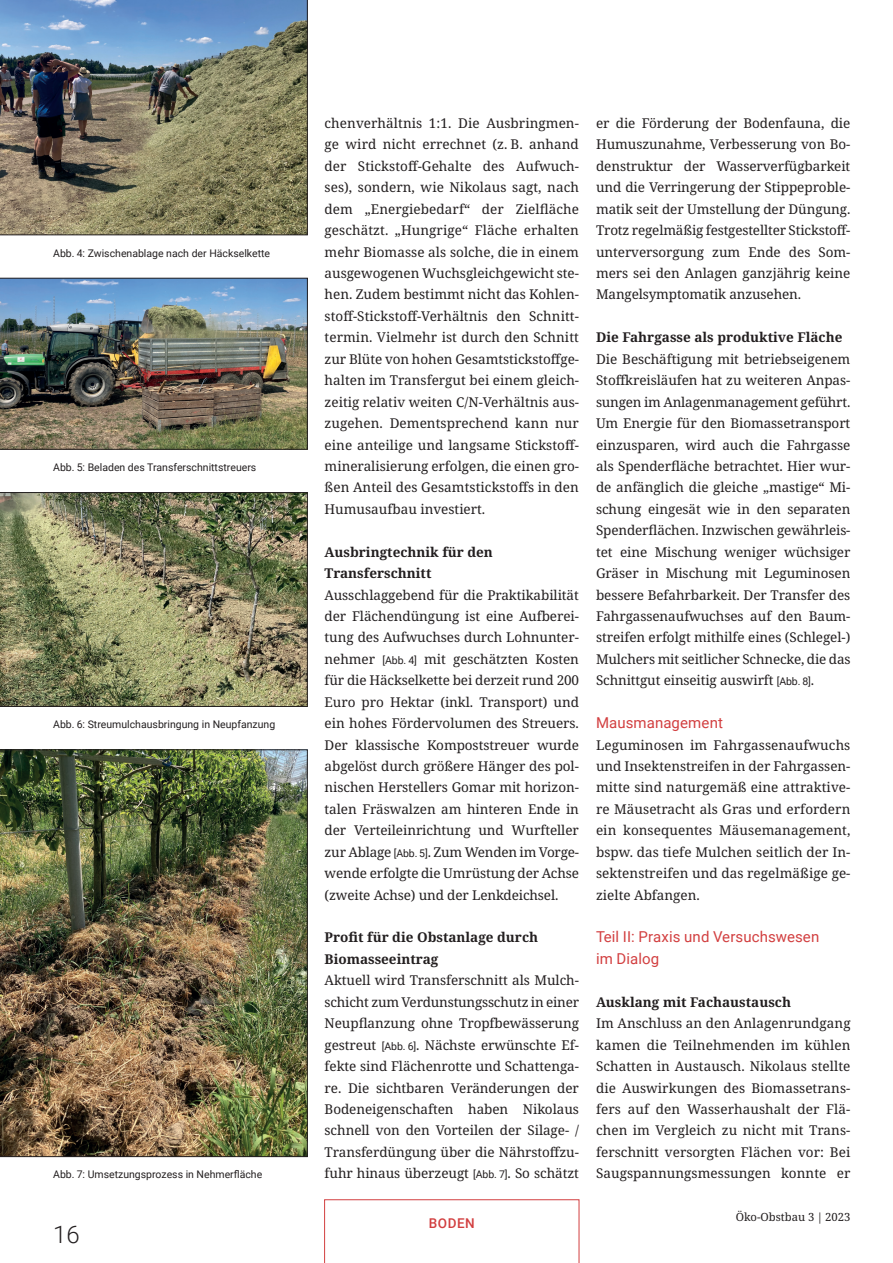
<style>
.page{position:relative;width:893px;height:1263px;background:#fff}
.page>*{position:absolute;margin:0;border:0;box-sizing:border-box;transform-origin:0 0}
.t1{font:300 24px "Roboto";color:#231f20}
.t2{font:15px/21.5px "Roboto";letter-spacing:.005em;color:#d23f40}
.t3{font:13.5px/21.5px "Noto Serif";letter-spacing:-.005em;color:#231f20;text-align:justify}
.t4{font:700 13.5px/21.5px "Noto Serif";color:#231f20}
.t5{font:500 13.5px "Roboto";letter-spacing:.035em;color:#d23f40}
.t6{font:11.25px "Noto Serif";color:#231f20}
.t7{font:10.5px "Roboto";color:#231f20}
.s1{font-family:"Roboto";font-size:10.5px}
</style>
<div class="page">
<svg style="left:324px;top:1199px;width:255px;height:64px"></svg>
<img style="left:0;top:0;width:308px;height:235px">
<img style="left:0;top:492px;width:308px;height:215px">
<img style="left:0;top:749px;width:308px;height:408px">
<img style="left:0;top:278px;width:308px;height:171px">
<p class="t3" style="left:596px;top:113px;width:256px">er die Förderung der Bodenfauna, die Humuszunahme, Verbesserung von Bo&shy;denstruktur der Wasserverfügbarkeit und die Verringerung der Stippeproble&shy;matik seit der Umstellung der Düngung.<br>Trotz regelmäßig festgestellter Stickstoff&shy;unterversorgung zum Ende des Som&shy;mers sei den Anlagen ganzjährig keine Mangelsymptomatik anzusehen.</p>
<p class="t4" style="left:596px;top:327px;width:248px">Die Fahrgasse als produktive Fläche</p>
<p class="t3" style="left:596px;top:349px;width:256px">Die Beschäftigung mit betriebseigenem Stoffkreisläufen hat zu weiteren Anpas&shy;sungen im Anlagenmanagement geführt.<br>Um Energie für den Biomassetransport einzusparen, wird auch die Fahrgasse als Spenderfläche betrachtet. Hier wur&shy;de anfänglich die gleiche „mastige“ Mi&shy;schung eingesät wie in den separaten Spenderflächen. Inzwischen gewährleis&shy;tet eine Mischung weniger wüchsiger Gräser in Mischung mit Leguminosen bessere Befahrbarkeit. Der Transfer des Fahrgassenaufwuchses auf den Baum&shy;streifen erfolgt mithilfe eines (Schlegel-)<br>Mulchers mit seitlicher Schnecke, die das Schnittgut einseitig auswirft <span class="s1">[Abb. 8]</span>.</p>
<p class="t2" style="left:596px;top:711px;width:129px">Mausmanagement</p>
<p class="t3" style="left:596px;top:734px;width:256px">Leguminosen im Fahrgassenaufwuchs und Insektenstreifen in der Fahrgassen&shy;mitte sind naturgemäß eine attraktive&shy;re Mäusetracht als Gras und erfordern ein konsequentes Mäusemanagement, bspw. das tiefe Mulchen seitlich der In&shy;sektenstreifen und das regelmäßige ge&shy;zielte Abfangen.</p>
<p class="t2" style="left:596px;top:926px;width:225px">Teil II: Praxis und Versuchswesen im Dialog</p>
<p class="t4" style="left:596px;top:991px;width:197px">Ausklang mit Fachaustausch</p>
<p class="t3" style="left:596px;top:1013px;width:256px">Im Anschluss an den Anlagenrundgang kamen die Teilnehmenden im kühlen Schatten in Austausch. Nikolaus stellte die Auswirkungen des Biomassetrans&shy;fers auf den Wasserhaushalt der Flä&shy;chen im Vergleich zu nicht mit Trans&shy;ferschnitt versorgten Flächen vor: Bei</p>
<p class="t3" style="left:325px;top:113px;width:256px">chenverhältnis 1:1. Die Ausbringmen&shy;ge wird nicht errechnet (z. B. anhand der Stickstoff-Gehalte des Aufwuch&shy;ses), sondern, wie Nikolaus sagt, nach dem „Energiebedarf“ der Zielfläche geschätzt. „Hungrige“ Fläche erhalten mehr Biomasse als solche, die in einem ausgewogenen Wuchsgleichgewicht ste&shy;hen. Zudem bestimmt nicht das Kohlen&shy;stoff-Stickstoff-Verhältnis den Schnitt&shy;termin. Vielmehr ist durch den Schnitt zur Blüte von hohen Gesamtstickstoffge&shy;halten im Transfergut bei einem gleich&shy;zeitig relativ weiten C/N-Verhältnis aus&shy;zugehen. Dementsprechend kann nur eine anteilige und langsame Stickstoff&shy;mineralisierung erfolgen, die einen gro&shy;ßen Anteil des Gesamtstickstoffs in den Humusaufbau investiert.</p>
<p class="t4" style="left:325px;top:541px;width:170px">Ausbringtechnik für den<br>Transferschnitt</p>
<p class="t3" style="left:325px;top:584px;width:256px">Ausschlaggebend für die Praktikabilität der Flächendüngung ist eine Aufberei&shy;tung des Aufwuchses durch Lohnunter&shy;nehmer <span class="s1">[Abb. 4]</span> mit geschätzten Kosten für die Häckselkette bei derzeit rund 200<br>Euro pro Hektar (inkl. Transport) und ein hohes Fördervolumen des Streuers.<br>Der klassische Kompoststreuer wurde abgelöst durch größere Hänger des pol&shy;nischen Herstellers Gomar mit horizon&shy;talen Fräswalzen am hinteren Ende in der Verteileinrichtung und Wurfteller zur Ablage <span class="s1">[Abb. 5]</span>. Zum Wenden im Vorge&shy;wende erfolgte die Umrüstung der Achse (zweite Achse) und der Lenkdeichsel.</p>
<p class="t4" style="left:325px;top:927px;width:215px">Profit für die Obstanlage durch<br>Biomasseeintrag</p>
<p class="t3" style="left:325px;top:970px;width:256px">Aktuell wird Transferschnitt als Mulch&shy;schicht zum Verdunstungsschutz in einer Neupflanzung ohne Tropfbewässerung gestreut <span class="s1">[Abb. 6]</span>. Nächste erwünschte Ef&shy;fekte sind Flächenrotte und Schattenga&shy;re. Die sichtbaren Veränderungen der Bodeneigenschaften haben Nikolaus schnell von den Vorteilen der Silage- / Transferdüngung über die Nährstoffzu&shy;fuhr hinaus überzeugt <span class="s1">[Abb. 7]</span>. So schätzt</p>
<p class="t7" style="left:53px;top:245px;width:219px">Abb. 4: Zwischenablage nach der Häckselkette</p>
<p class="t7" style="left:53px;top:460px;width:205px">Abb. 5: Beladen des Transferschnittstreuers</p>
<p class="t7" style="left:53px;top:717px;width:224px">Abb. 6: Streumulchausbringung in Neupfanzung</p>
<p class="t7" style="left:53px;top:1167px;width:211px">Abb. 7: Umsetzungsprozess in Nehmerfläche</p>
<p class="t3" style="left:596px;top:1163px;width:256px">Saugspannungsmessungen konnte er</p>
<h1 class="t1" style="left:53px;top:1217px;width:28px">16</h1>
<p class="t5" style="left:429px;top:1214px;width:47px">BODEN</p>
<p class="t6" style="left:736px;top:1209px;width:116px">Öko-Obstbau 3 | 2023</p>
</div>
